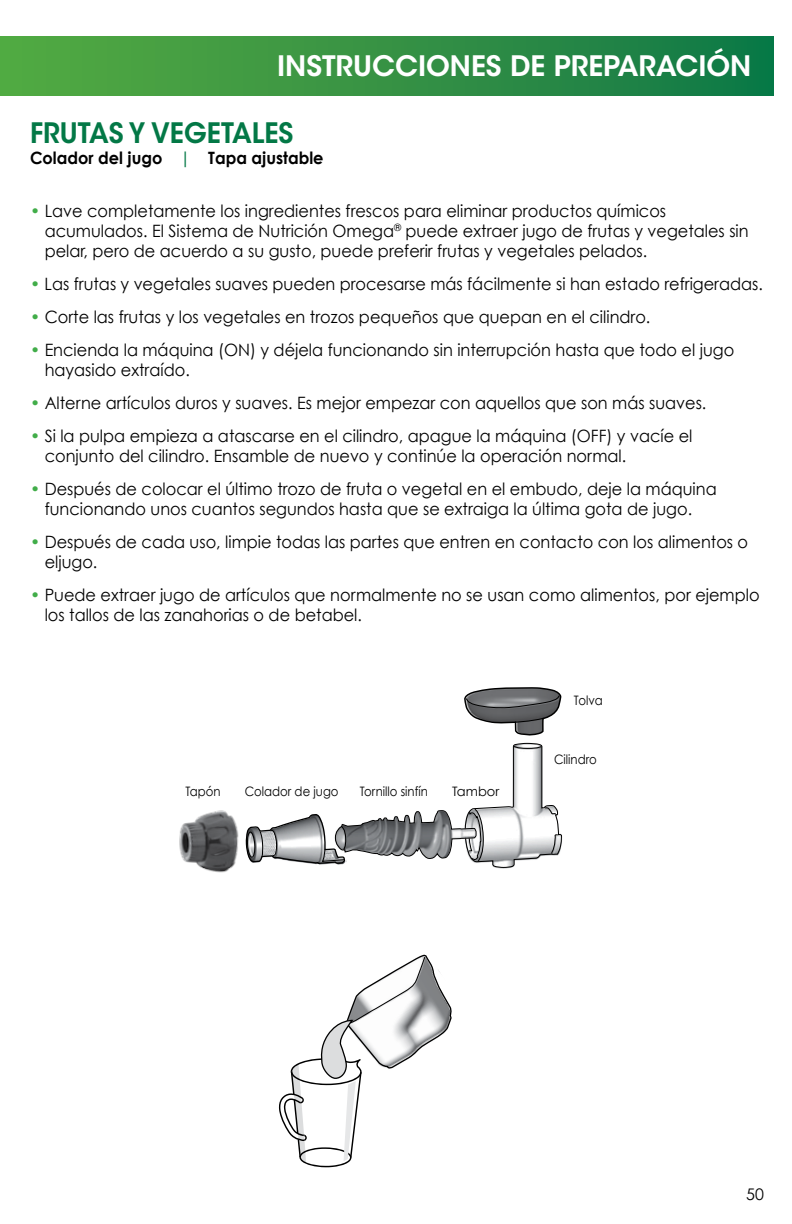
<style>
.page{position:relative;width:792px;height:1224px;background:#fff}
.page>*{position:absolute;margin:0;border:0;box-sizing:border-box;transform-origin:0 0}
.t1{font:600 28px "ITC Avant Garde Std";color:#fff}
.t2{font:600 28px "ITC Avant Garde Std";color:#037846;scale:.95 1}
.t3{font:17px/20px "Century Gothic";color:#000;scale:.95 1}
.t4{font:700 17px "Century Gothic";color:#000;scale:.95 1}
.t5{font:16px "Century Gothic";color:#000}
.t6{font:13px "Century Gothic";color:#000;scale:.9 1}
.t7{font:13px "Century Gothic";color:#000}
.s1{color:#037846}
.s2{font-weight:700;color:#41ad49}
</style>
<div class="page">
<div style="left:0;top:36px;width:774px;height:59px;background:linear-gradient(to right,#57ab42,#107847)"></div>
<svg style="left:279px;top:955px;width:173px;height:212px"></svg>
<svg style="left:246px;top:687px;width:316px;height:181px"></svg>
<img style="left:179px;top:810px;width:67px;height:63px">
<h1 class="t1" style="left:277px;top:48px;width:476px">INSTRUCCIONES DE PREPARACIÓN</h1>
<h1 class="t2" style="left:30px;top:115px;width:279px">FRUTAS Y VEGETALES</h1>
<p class="t4" style="left:30px;top:147px;width:311px">Colador del jugo <span class="s1">|</span> Tapa ajustable</p>
<p class="t3" style="left:45px;top:201px;width:743px;text-indent:-15px"><span class="s2">•</span> Lave completamente los ingredientes frescos para eliminar productos químicos acumulados. El Sistema de Nutrición Omega<sup>®</sup> puede extraer jugo de frutas y vegetales sin pelar, pero de acuerdo a su gusto, puede preferir frutas y vegetales pelados.</p>
<p class="t3" style="left:30px;top:274px;width:773px"><span class="s2">•</span> Las frutas y vegetales suaves pueden procesarse más fácilmente si han estado refrigeradas.</p>
<p class="t3" style="left:30px;top:307px;width:655px"><span class="s2">•</span> Corte las frutas y los vegetales en trozos pequeños que quepan en el cilindro.</p>
<p class="t3" style="left:45px;top:340px;width:728px;text-indent:-15px"><span class="s2">•</span> Encienda la máquina (ON) y déjela funcionando sin interrupción hasta que todo el jugo hayasido extraído.</p>
<p class="t3" style="left:30px;top:393px;width:714px"><span class="s2">•</span> Alterne artículos duros y suaves. Es mejor empezar con aquellos que son más suaves.</p>
<p class="t3" style="left:45px;top:426px;width:683px;text-indent:-15px"><span class="s2">•</span> Si la pulpa empieza a atascarse en el cilindro, apague la máquina (OFF) y vacíe el conjunto del cilindro. Ensamble de nuevo y continúe la operación normal.</p>
<p class="t3" style="left:30px;top:479px;width:724px;text-align:center"><span class="s2">•</span> Después de colocar el último trozo de fruta o vegetal en el embudo, deje la máquina funcionando unos cuantos segundos hasta que se extraiga la última gota de jugo.</p>
<p class="t3" style="left:45px;top:532px;width:742px;text-indent:-15px"><span class="s2">•</span> Después de cada uso, limpie todas las partes que entren en contacto con los alimentos o eljugo.</p>
<p class="t3" style="left:45px;top:585px;width:754px;text-indent:-15px"><span class="s2">•</span> Puede extraer jugo de artículos que normalmente no se usan como alimentos, por ejemplo los tallos de las zanahorias o de betabel.</p>
<p class="t6" style="left:574px;top:693px;width:34px">Tolva</p>
<p class="t6" style="left:186px;top:784px;width:41px">Tapón</p>
<p class="t6" style="left:245px;top:784px;width:106px">Colador de jugo</p>
<p class="t6" style="left:360px;top:784px;width:77px">Tornillo sinfín</p>
<p class="t7" style="left:452px;top:784px;width:49px">Tambor</p>
<p class="t6" style="left:554px;top:751px;width:49px">Cilindro</p>
<p class="t5" style="left:746px;top:1184px;width:19px">50</p>
</div>
